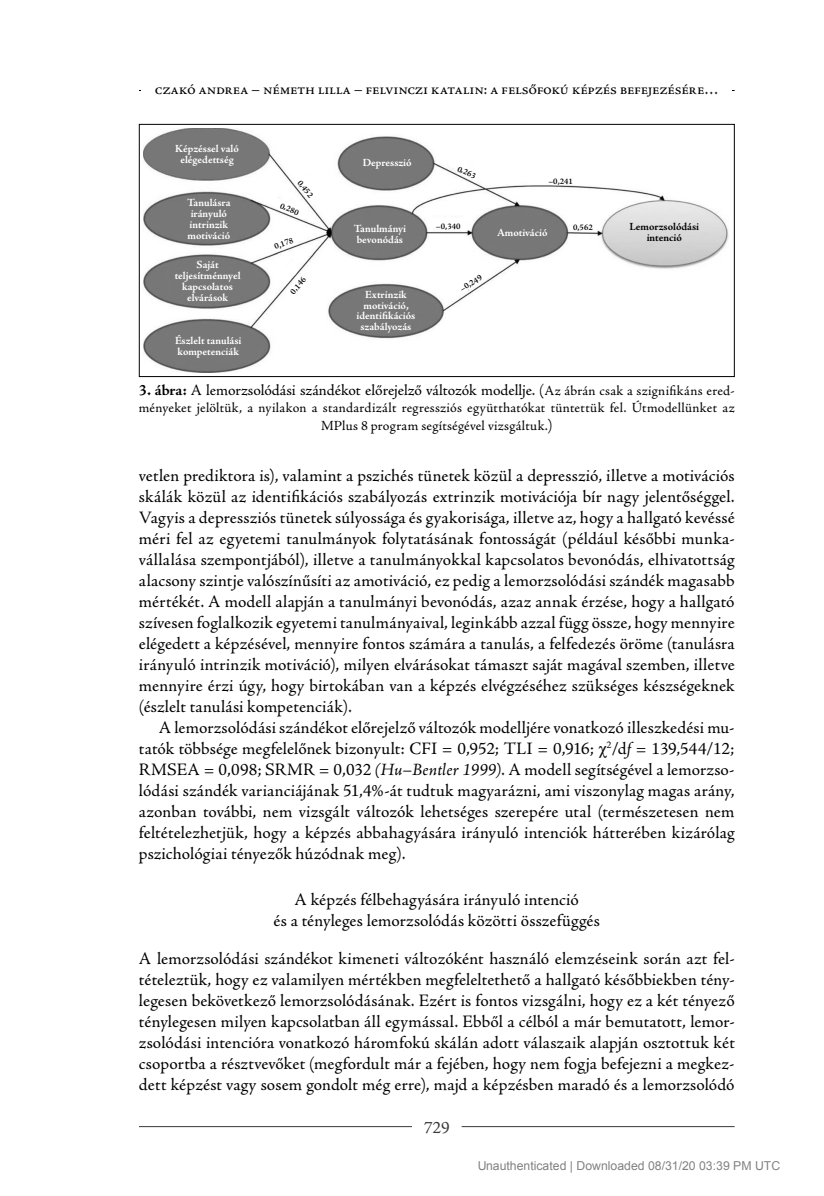
<style>
.page{position:relative;width:824px;height:1196px;background:#fff}
.page>*{position:absolute;margin:0;border:0;box-sizing:border-box;transform-origin:0 0}
.t1{font:17.5px/21px "Adobe Jenson Pro";letter-spacing:.005em;color:#000;text-align:justify}
.t2{font:17.5px "Adobe Jenson Pro";color:#393939}
.t3{font:15.75px "Adobe Jenson Pro";letter-spacing:-.02em;color:#000}
.t4{font:14px/18.9px "Adobe Jenson Pro";letter-spacing:.015em;color:#000;text-align:center}
.t5{font:12.25px "Arial";color:rgb(0 0 0/.5)}
.t6{font:700 11.03px/11px "Adobe Jenson Pro";color:#fff;text-align:center}
.t7{font:700 11.03px/11px "Adobe Jenson Pro";color:#000;text-align:center}
.t8{font:600 8.58px "Adobe Jenson Pro";color:#000}
.s1{font-weight:700}
.s2{font-size:14px}
.s3{font-size:15.75px}
.s4{font-family:"Times New Roman"}
.s5{font-style:italic}
</style>
<div class="page">
<hr style="left:139px;top:1126px;width:273px;height:1px;background:#393939">
<hr style="left:461px;top:1126px;width:273px;height:1px;background:#393939">
<hr style="left:139px;top:90px;width:595px;height:1px;background:#000">
<div style="left:141px;top:82px;width:591px;height:12px;background:#fff"></div>
<img style="left:144px;top:128px;width:585px;height:245px">
<div style="left:139px;top:124px;width:595px;height:253px;border:1px solid #000"></div>
<p class="t3" style="left:155px;top:82px;width:565px">czakó andrea – németh lilla – felvinczi katalin: a felsőfokú képzés befejezésére…</p>
<p class="t6" style="left:175px;top:143px;width:65px">Képzéssel való elégedettség</p>
<p class="t6" style="left:187px;top:198px;width:45px;text-align:left">Tanulásra irányuló intrinzik motiváció</p>
<p class="t6" style="left:175px;top:259px;width:67px">Saját teljesítménnyel kapcsolatos elvárások</p>
<p class="t6" style="left:175px;top:336px;width:68px;text-align:left">Észlelt tanulási kompetenciák</p>
<p class="t8" style="left:302px;top:179px;width:21px;rotate:52deg">0,452</p>
<p class="t8" style="left:282px;top:202px;width:21px;rotate:23deg">0,280</p>
<p class="t8" style="left:273px;top:243px;width:21px;rotate:-20deg">0,178</p>
<p class="t8" style="left:289px;top:291px;width:21px;rotate:-50deg">0,146</p>
<p class="t6" style="left:362px;top:158px;width:50px">Depresszió</p>
<p class="t6" style="left:353px;top:224px;width:54px;text-align:left">Tanulmányi bevonódás</p>
<p class="t6" style="left:356px;top:289px;width:60px">Extrinzik motiváció, identifikációs szabályozás</p>
<p class="t8" style="left:459px;top:165px;width:21px;rotate:26deg">0,263</p>
<p class="t8" style="left:548px;top:178px;width:26px">–0,241</p>
<p class="t6" style="left:497px;top:228px;width:52px">Amotiváció</p>
<p class="t7" style="left:629px;top:222px;width:71px">Lemorzsolódási intenció</p>
<p class="t8" style="left:436px;top:223px;width:26px">–0,340</p>
<p class="t8" style="left:573px;top:224px;width:21px">0,562</p>
<p class="t8" style="left:458px;top:287px;width:26px;rotate:-32deg">–0,249</p>
<p class="t3" style="left:139px;top:383px;width:597px"><span class="s1">3. ábra:</span> A lemorzsolódási szándékot előrejelző változók modellje. (<span class="s2">Az ábrán csak a szignifikáns ered-</span></p>
<p class="t4" style="left:139px;top:399px;width:597px">ményeket jelöltük, a nyilakon a standardizált regressziós együtthatókat tüntettük fel. Útmodellünket az<br>MPlus 8 program segítségével vizsgáltuk.<span class="s3">)</span></p>
<p class="t1" style="left:139px;top:466px;width:597px">vetlen prediktora is), valamint a pszichés tünetek közül a depresszió, illetve a motivációs skálák közül az identifikációs szabályozás extrinzik motivációja bír nagy jelentőséggel.<br>Vagyis a depressziós tünetek súlyossága és gyakorisága, illetve az, hogy a hallgató kevéssé méri fel az egyetemi tanulmányok folytatásának fontosságát (például későbbi munka&shy;vállalása szempontjából), illetve a tanulmányokkal kapcsolatos bevonódás, elhivatottság alacsony szintje valószínűsíti az amotiváció, ez pedig a lemorzsolódási szándék magasabb mértékét. A modell alapján a tanulmányi bevonódás, azaz annak érzése, hogy a hallgató szívesen foglalkozik egyetemi tanulmányaival, leginkább azzal függ össze, hogy mennyire elégedett a képzésével, mennyire fontos számára a tanulás, a felfedezés öröme (tanulásra irányuló intrinzik motiváció), milyen elvárásokat támaszt saját magával szemben, illetve mennyire érzi úgy, hogy birtokában van a képzés elvégzéséhez szükséges készségeknek (észlelt tanulási kompetenciák).</p>
<p class="t1" style="left:139px;top:718px;width:597px;text-indent:20px">A lemorzsolódási szándékot előrejelző változók modelljére vonatkozó illeszkedési mu&shy;tatók többsége megfelelőnek bizonyult: CFI = 0,952; TLI = 0,916; <span class="s4">χ</span><sup>2</sup>/d<span class="s5">f</span> = 139,544/12; RMSEA = 0,098; SRMR = 0,032 <span class="s5">(Hu–Bentler 1999)</span>. A modell segítségével a lemorzso&shy;lódási szándék varianciájának 51,4%-át tudtuk magyarázni, ami viszonylag magas arány, azonban további, nem vizsgált változók lehetséges szerepére utal (természetesen nem feltételezhetjük, hogy a képzés abbahagyására irányuló intenciók hátterében kizárólag pszichológiai tényezők húzódnak meg).</p>
<p class="t1" style="left:273px;top:890px;width:328px;text-align:center">A képzés félbehagyására irányuló intenció<br>és a tényleges lemorzsolódás közötti összefüggés</p>
<p class="t1" style="left:139px;top:949px;width:597px">A lemorzsolódási szándékot kimeneti változóként használó elemzéseink során azt fel&shy;tételeztük, hogy ez valamilyen mértékben megfeleltethető a hallgató későbbiekben tény&shy;legesen bekövetkező lemorzsolódásának. Ezért is fontos vizsgálni, hogy ez a két tényező ténylegesen milyen kapcsolatban áll egymással. Ebből a célból a már bemutatott, lemor&shy;zsolódási intencióra vonatkozó háromfokú skálán adott válaszaik alapján osztottuk két csoportba a résztvevőket (megfordult már a fejében, hogy nem fogja befejezni a megkez&shy;dett képzést vagy sosem gondolt még erre), majd a képzésben maradó és a lemorzsolódó</p>
<p class="t2" style="left:424px;top:1120px;width:27px">729</p>
<p class="t5" style="left:477px;top:1158px;width:304px">Unauthenticated | Downloaded 08/31/20 03:39 PM UTC</p>
</div>
